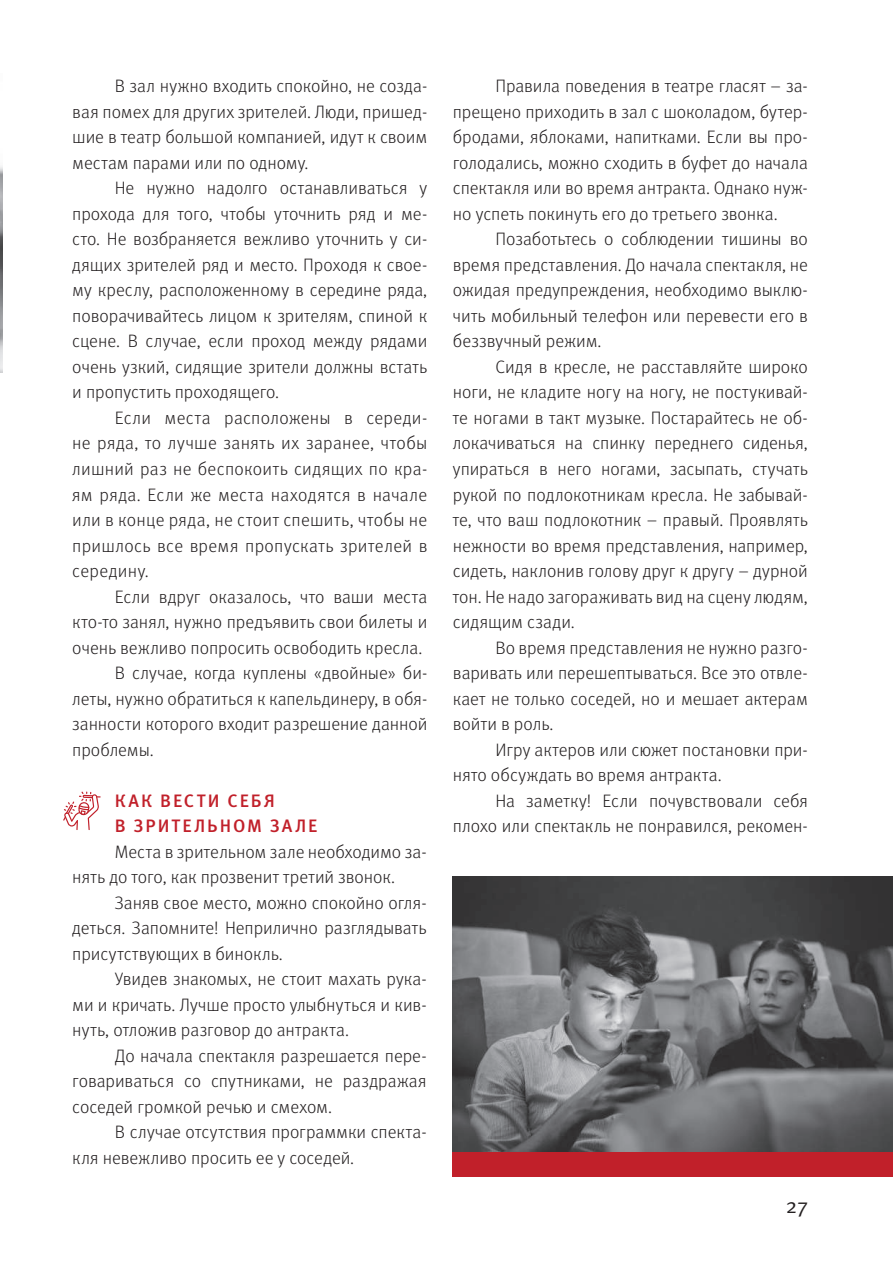
<style>
.page{position:relative;width:893px;height:1263px;background:#fff}
.page>*{position:absolute;margin:0;border:0;box-sizing:border-box;transform-origin:0 0}
.t1{font:21px "Meta Pro Norm";color:#231f20}
.t2{font:300 18px/25.5px "Meta Pro";color:#231f20;text-align:justify}
.t3{font:500 18px/25.5px "Meta Pro";letter-spacing:.11em;color:#c1202a}
</style>
<div class="page">
<svg style="left:63px;top:791px;width:38px;height:39px"></svg>
<img style="left:452px;top:877px;width:441px;height:275px">
<img style="left:0;top:166px;width:3px;height:207px">
<div style="left:452px;top:1152px;width:441px;height:25px;background:#c1202a"></div>
<p class="t2" style="left:72px;top:72px;width:357px;text-indent:43px">В зал нужно входить спокойно, не созда&shy;вая помех для других зрителей. Люди, пришед&shy;шие в театр большой компанией, идут к своим местам парами или по одному.</p>
<p class="t2" style="left:72px;top:174px;width:357px;text-indent:43px">Не нужно надолго останавливаться у прохода для того, чтобы уточнить ряд и ме&shy;сто. Не возбраняется вежливо уточнить у си&shy;дящих зрителей ряд и место. Проходя к свое&shy;му креслу, расположенному в середине ряда, поворачивайтесь лицом к зрителям, спиной к сцене. В случае, если проход между рядами очень узкий, сидящие зрители должны встать и пропустить проходящего.</p>
<p class="t2" style="left:72px;top:404px;width:357px;text-indent:43px">Если места расположены в середи&shy;не ряда, то лучше занять их заранее, чтобы лишний раз не беспокоить сидящих по кра&shy;ям ряда. Если же места находятся в начале или в конце ряда, не стоит спешить, чтобы не пришлось все время пропускать зрителей в середину.</p>
<p class="t2" style="left:115px;top:583px;width:314px">Если вдруг оказалось, что ваши места</p>
<p class="t2" style="left:72px;top:608px;width:357px">кто-то занял, нужно предъявить свои билеты и</p>
<p class="t2" style="left:72px;top:634px;width:352px">очень вежливо попросить освободить кресла.</p>
<p class="t2" style="left:115px;top:659px;width:314px">В случае, когда куплены «двойные» би-</p>
<p class="t2" style="left:72px;top:685px;width:357px">леты, нужно обратиться к капельдинеру, в обя-</p>
<p class="t2" style="left:72px;top:710px;width:357px">занности которого входит разрешение данной</p>
<p class="t2" style="left:72px;top:736px;width:83px">проблемы.</p>
<p class="t3" style="left:115px;top:787px;width:204px">КАК ВЕСТИ СЕБЯ<br>В ЗРИТЕЛЬНОМ ЗАЛЕ</p>
<p class="t2" style="left:72px;top:838px;width:356px;text-indent:43px">Места в зрительном зале необходимо за&shy;нять до того, как прозвенит третий звонок.</p>
<p class="t2" style="left:72px;top:889px;width:356px;text-indent:43px">Заняв свое место, можно спокойно огля&shy;деться. Запомните! Неприлично разглядывать присутствующих в бинокль.</p>
<p class="t2" style="left:72px;top:965px;width:356px;text-indent:43px">Увидев знакомых, не стоит махать рука&shy;ми и кричать. Лучше просто улыбнуться и кив&shy;нуть, отложив разговор до антракта.</p>
<p class="t2" style="left:72px;top:1042px;width:356px;text-indent:43px">До начала спектакля разрешается пере&shy;говариваться со спутниками, не раздражая соседей громкой речью и смехом.</p>
<p class="t2" style="left:72px;top:1118px;width:356px;text-indent:43px">В случае отсутствия программки спекта&shy;кля невежливо просить ее у соседей.</p>
<p class="t2" style="left:453px;top:72px;width:357px;text-indent:43px">Правила поведения в театре гласят – за&shy;прещено приходить в зал с шоколадом, бутер&shy;бродами, яблоками, напитками. Если вы про&shy;голодались, можно сходить в буфет до начала спектакля или во время антракта. Однако нуж&shy;но успеть покинуть его до третьего звонка.</p>
<p class="t2" style="left:453px;top:225px;width:357px;text-indent:43px">Позаботьтесь о соблюдении тишины во время представления. До начала спектакля, не ожидая предупреждения, необходимо выклю&shy;чить мобильный телефон или перевести его в беззвучный режим.</p>
<p class="t2" style="left:453px;top:353px;width:357px;text-indent:43px">Сидя в кресле, не расставляйте широко ноги, не кладите ногу на ногу, не постукивай&shy;те ногами в такт музыке. Постарайтесь не об&shy;локачиваться на спинку переднего сиденья, упираться в него ногами, засыпать, стучать рукой по подлокотникам кресла. Не забывай&shy;те, что ваш подлокотник – правый. Проявлять нежности во время представления, например, сидеть, наклонив голову друг к другу – дурной тон. Не надо загораживать вид на сцену людям, сидящим сзади.</p>
<p class="t2" style="left:453px;top:634px;width:357px;text-indent:43px">Во время представления не нужно разго&shy;варивать или перешептываться. Все это отвле&shy;кает не только соседей, но и мешает актерам войти в роль.</p>
<p class="t2" style="left:453px;top:736px;width:357px;text-indent:43px">Игру актеров или сюжет постановки при&shy;нято обсуждать во время антракта.</p>
<p class="t2" style="left:453px;top:787px;width:357px;text-align:right">На заметку! Если почувствовали себя плохо или спектакль не понравился, рекомен-</p>
<p class="t1" style="left:786px;top:1189px;width:23px">27</p>
</div>
